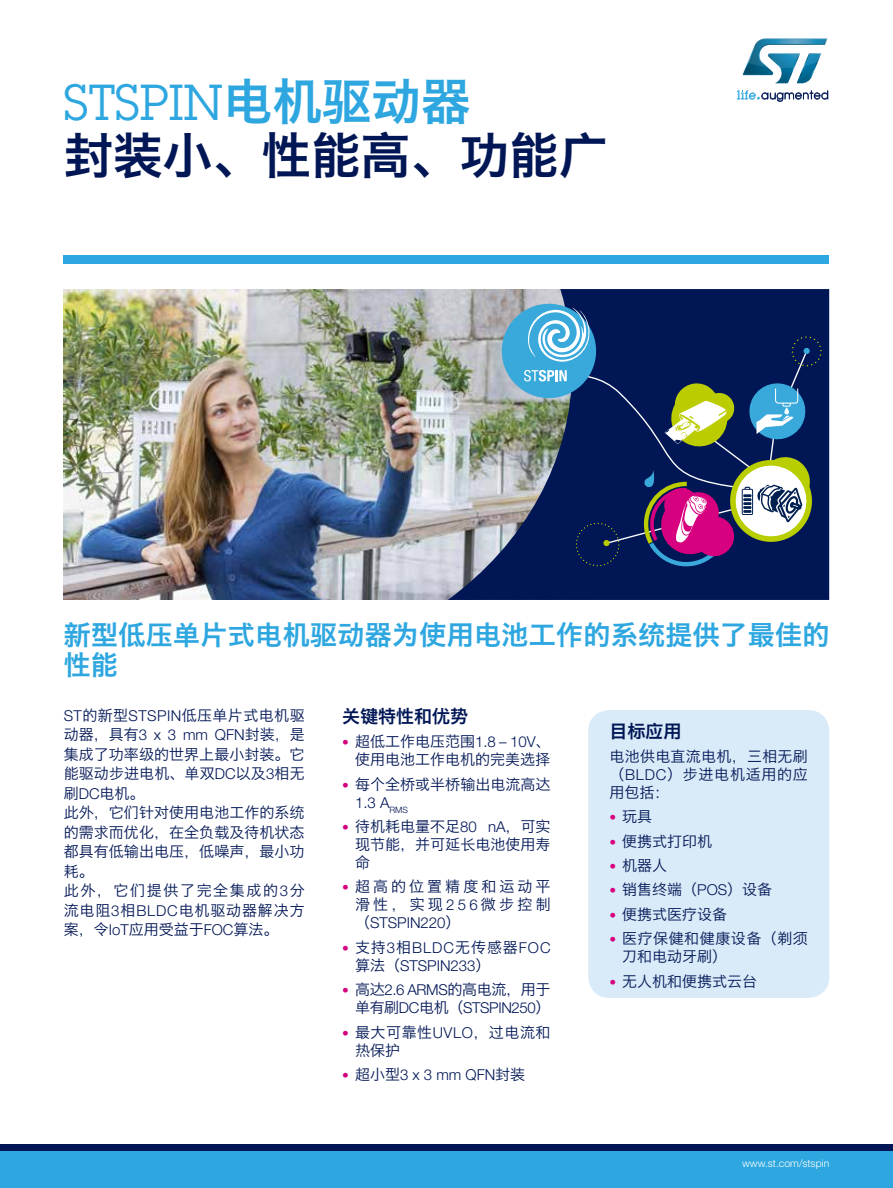
<style>
.page{position:relative;width:893px;height:1188px;background:#fff}
.page>*{position:absolute;margin:0;border:0;box-sizing:border-box;transform-origin:0 0}
.t1{font:49.5px "Lubalin Graph Std";color:#2ea7e0}
.t2{font:49.5px "Hiragino Sans GB W6";color:#001655}
.t3{font:27px/30px "Hiragino Sans GB W6";letter-spacing:.015em;color:#2ea7e0}
.t4{font:18px "Hiragino Sans GB W6";color:#001655}
.t5{font:15px/19.5px "Hiragino Sans GB W3";letter-spacing:.005em;color:#001655;text-align:justify}
.t6{font:300 15px/18px "Helvetica Neue";color:#001655}
.t7{font:15px/18px "Hiragino Sans GB W3";letter-spacing:.035em;color:#001655}
.t8{font:15px/18px "Hiragino Sans GB W3";letter-spacing:.205em;color:#001655;text-align:right}
.t9{font:300 15px "Helvetica Neue";letter-spacing:-.025em;color:#001655}
.t10{font:300 10.5px "Helvetica Neue";color:#fff}
.s1{font-family:"Hiragino Sans GB W6"}
.s2{font-family:"Helvetica Neue";font-weight:300;font-size:13.5px;color:#d6007f}
.s3{font-family:"Helvetica Neue";font-weight:300}
.s4{font-family:"Hiragino Sans GB W3";font-weight:400}
.s5{font-size:13.5px;color:#d6007f}
</style>
<div class="page">
<div style="left:588px;top:710px;width:241px;height:288px;background:#d9eaf8;border-radius:21px"></div>
<img style="left:64px;top:289px;width:384px;height:310px">
<svg style="left:448px;top:289px;width:381px;height:311px;background:#5a6683"></svg>
<div style="left:502px;top:304px;width:94px;height:94px;background:#39a9dc;border-radius:50%"></div>
<svg style="left:524px;top:307px;width:298px;height:260px;background:#34456e"></svg>
<div style="left:0;top:1145px;width:893px;height:43px;background:#2ea7e0"></div>
<div style="left:0;top:1144px;width:893px;height:7px;background:#001655"></div>
<svg style="left:737px;top:38px;width:91px;height:64px"></svg>
<div style="left:64px;top:255px;width:765px;height:9px;background:#2ea7e0"></div>
<h1 class="t1" style="left:64px;top:72px;width:408px">STSPIN<span class="s1">电机驱动器</span></h1>
<h1 class="t2" style="left:64px;top:123px;width:546px">封装小、性能高、功能广</h1>
<h2 class="t3" style="left:64px;top:619px;width:767px">新型低压单片式电机驱动器为使用电池工作的系统提供了最佳的性能</h2>
<p class="t4" style="left:342px;top:704px;width:128px">关键特性和优势</p>
<p class="t5" style="left:342px;top:732px;width:210px;line-height:18px;text-align:right"><span class="s2">•</span> 超低工作电压范围<span class="s3">1.8 – 10V</span>、使用电池工作电机的完美选择</p>
<p class="t5" style="left:342px;top:774px;width:210px"><span class="s2">•</span> 每个全桥或半桥输出电流高达</p>
<p class="t6" style="left:355px;top:793px;width:55px">1.3 A<sub>RMS</sub></p>
<p class="t5" style="left:355px;top:817px;width:197px;line-height:18px;text-indent:-13px"><span class="s2">•</span> 待机耗电量不足<span class="s3">80 nA</span>，可实现节能，并可延长电池使用寿命</p>
<p class="t8" style="left:342px;top:878px;width:210px"><span class="s2">•</span> 超高的位置精度和运动平滑性，实现<span class="s3">256</span>微步控制</p>
<p class="t6" style="left:355px;top:914px;width:107px"><span class="s4">（</span>STSPIN220<span class="s4">）</span></p>
<p class="t6" style="left:355px;top:938px;width:197px;text-indent:-13px"><span class="s5">•</span> <span class="s4">支持</span>3<span class="s4">相</span>BLDC<span class="s4">无传感器</span>FOC<span class="s4">算法（</span>STSPIN233<span class="s4">）</span></p>
<p class="t5" style="left:342px;top:980px;width:210px"><span class="s2">•</span> 高达<span class="s3">2.6 ARMS</span>的高电流，用于</p>
<p class="t9" style="left:355px;top:999px;width:197px"><span class="s4">单有刷</span>DC<span class="s4">电机（</span>STSPIN250<span class="s4">）</span></p>
<p class="t7" style="left:355px;top:1023px;width:197px;text-indent:-13px"><span class="s2">•</span> 最大可靠性<span class="s3">UVLO</span>，过电流和热保护</p>
<p class="t6" style="left:342px;top:1065px;width:185px"><span class="s5">•</span> <span class="s4">超小型</span>3 x 3 mm QFN<span class="s4">封装</span></p>
<p class="t5" style="left:64px;top:705px;width:242px;text-align:left"><span class="s3">ST</span>的新型<span class="s3">STSPIN</span>低压单片式电机驱动器，具有<span class="s3">3 x 3 mm QFN</span>封装，是集成了功率级的世界上最小封装。它能驱动步进电机、单双<span class="s3">DC</span>以及<span class="s3">3</span>相无刷<span class="s3">DC</span>电机。<br>此外，它们针对使用电池工作的系统的需求而优化，在全负载及待机状态都具有低输出电压，低噪声，最小功耗。<br>此外，它们提供了完全集成的<span class="s3">3</span>分流电阻<span class="s3">3</span>相<span class="s3">BLDC</span>电机驱动器解决方案，令<span class="s3">IoT</span>应用受益于<span class="s3">FOC</span>算法。</p>
<p class="t4" style="left:609px;top:719px;width:73px">目标应用</p>
<p class="t5" style="left:609px;top:747px;width:200px;line-height:18px">电池供电直流电机，三相无刷（<span class="s3">BLDC</span>）步进电机适用的应用包括：</p>
<p class="t5" style="left:609px;top:807px;width:44px"><span class="s2">•</span> 玩具</p>
<p class="t5" style="left:609px;top:831px;width:104px"><span class="s2">•</span> 便携式打印机</p>
<p class="t5" style="left:609px;top:855px;width:59px"><span class="s2">•</span> 机器人</p>
<p class="t5" style="left:609px;top:880px;width:164px"><span class="s2">•</span> 销售终端（<span class="s3">POS</span>）设备</p>
<p class="t5" style="left:609px;top:904px;width:119px"><span class="s2">•</span> 便携式医疗设备</p>
<p class="t7" style="left:622px;top:929px;width:187px;text-indent:-13px"><span class="s2">•</span> 医疗保健和健康设备（剃须刀和电动牙刷）</p>
<p class="t5" style="left:609px;top:971px;width:149px"><span class="s2">•</span> 无人机和便携式云台</p>
<p class="t10" style="left:742px;top:1157px;width:89px">www.st.com/stspin</p>
</div>
